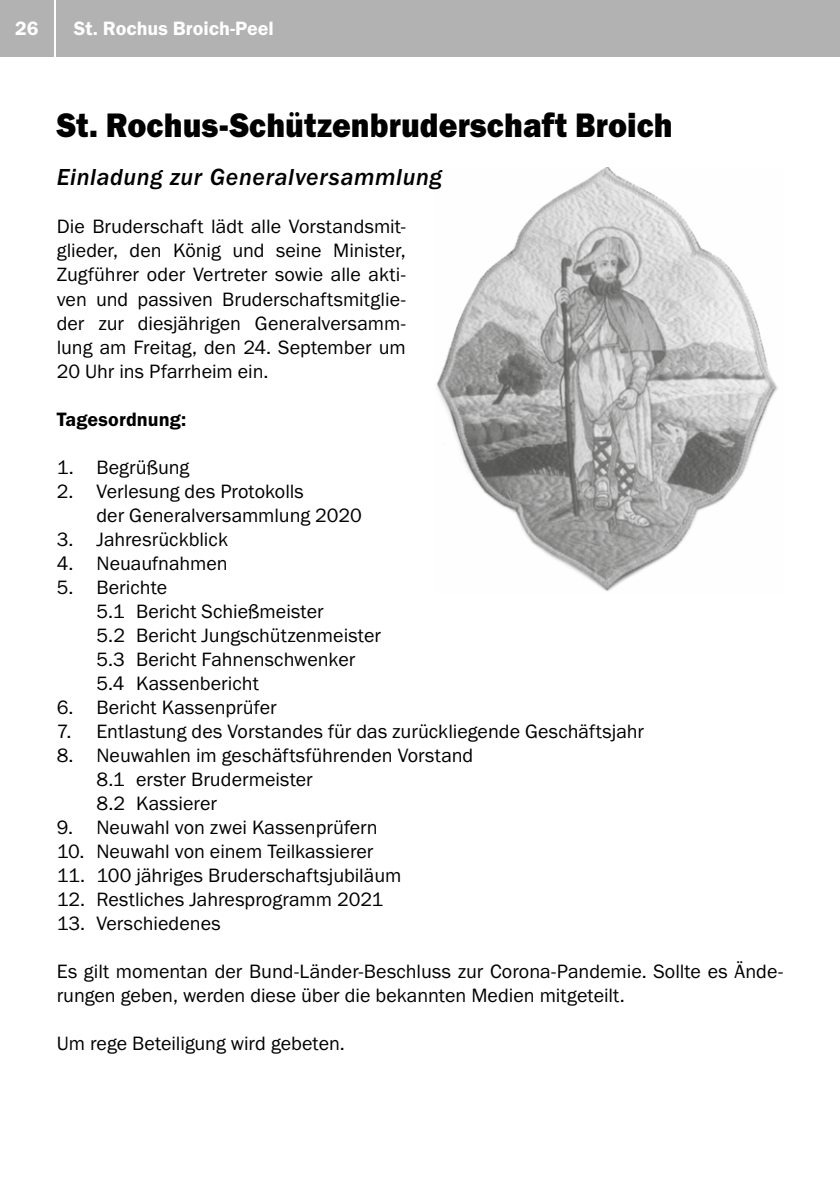
<style>
.page{position:relative;width:840px;height:1191px;background:#fff}
.page>*{position:absolute;margin:0;border:0;box-sizing:border-box;transform-origin:0 0}
.t1{font:35.2px "Franklin Gothic URW Hea";color:#000;scale:.91 1}
.t2{font:24px "Franklin Gothic URW Med Ita";letter-spacing:.025em;color:#000}
.t3{font:20px/24px "Franklin Gothic URW Boo";color:#000}
.t4{font:20px "Franklin Gothic URW Dem";color:#fff}
.t5{font:20px "Franklin Gothic URW Dem";letter-spacing:.005em;color:#000}
</style>
<div class="page">
<div style="left:0;top:0;width:54px;height:57px;background:#b3b2b2"></div>
<div style="left:57px;top:0;width:782px;height:57px;background:#b3b2b2"></div>
<img style="left:436px;top:168px;width:342px;height:423px">
<p class="t4" style="left:15px;top:16px;width:25px">26</p>
<p class="t4" style="left:74px;top:16px;width:201px">St. Rochus Broich-Peel</p>
<h1 class="t1" style="left:57px;top:103px;width:678px">St. Rochus-Schützenbruderschaft Broich</h1>
<p class="t2" style="left:57px;top:163px;width:386px">Einladung zur Generalversammlung</p>
<p class="t3" style="left:57px;top:214px;width:350px;text-align:justify">Die Bruderschaft lädt alle Vorstandsmit&shy;glieder, den König und seine Minister, Zugführer oder Vertreter sowie alle akti&shy;ven und passiven Bruderschaftsmitglie&shy;der zur diesjährigen Generalversamm&shy;lung am Freitag, den 24. September um 20 Uhr ins Pfarrheim ein.</p>
<p class="t5" style="left:57px;top:406px;width:131px">Tagesordnung:</p>
<p class="t3" style="left:57px;top:454px;width:134px">1. Begrüßung</p>
<p class="t3" style="left:96px;top:478px;width:267px;text-indent:-40px">2. Verlesung des Protokolls<br>der Generalversammlung 2020</p>
<p class="t3" style="left:57px;top:526px;width:173px">3. Jahresrückblick</p>
<p class="t3" style="left:57px;top:550px;width:172px">4. Neuaufnahmen</p>
<p class="t3" style="left:96px;top:574px;width:286px;text-indent:-40px">5. Berichte<br>5.1 Bericht Schießmeister<br>5.2 Bericht Jungschützenmeister<br>5.3 Bericht Fahnenschwenker<br>5.4 Kassenbericht</p>
<p class="t3" style="left:57px;top:694px;width:221px">6. Bericht Kassenprüfer</p>
<p class="t3" style="left:57px;top:718px;width:588px">7. Entlastung des Vorstandes für das zurückliegende Geschäftsjahr</p>
<p class="t3" style="left:96px;top:742px;width:378px;text-indent:-40px">8. Neuwahlen im geschäftsführenden Vorstand<br>8.1 erster Brudermeister<br>8.2 Kassierer</p>
<p class="t3" style="left:57px;top:814px;width:322px">9. Neuwahl von zwei Kassenprüfern</p>
<p class="t3" style="left:57px;top:838px;width:318px">10. Neuwahl von einem Teilkassierer</p>
<p class="t3" style="left:57px;top:862px;width:346px">11. 100 jähriges Bruderschaftsjubiläum</p>
<p class="t3" style="left:57px;top:886px;width:328px">12. Restliches Jahresprogramm 2021</p>
<p class="t3" style="left:57px;top:910px;width:165px">13. Verschiedenes</p>
<p class="t3" style="left:57px;top:958px;width:727px">Es gilt momentan der Bund-Länder-Beschluss zur Corona-Pandemie. Sollte es Ände&shy;rungen geben, werden diese über die bekannten Medien mitgeteilt.</p>
<p class="t3" style="left:57px;top:1030px;width:289px">Um rege Beteiligung wird gebeten.</p>
</div>
